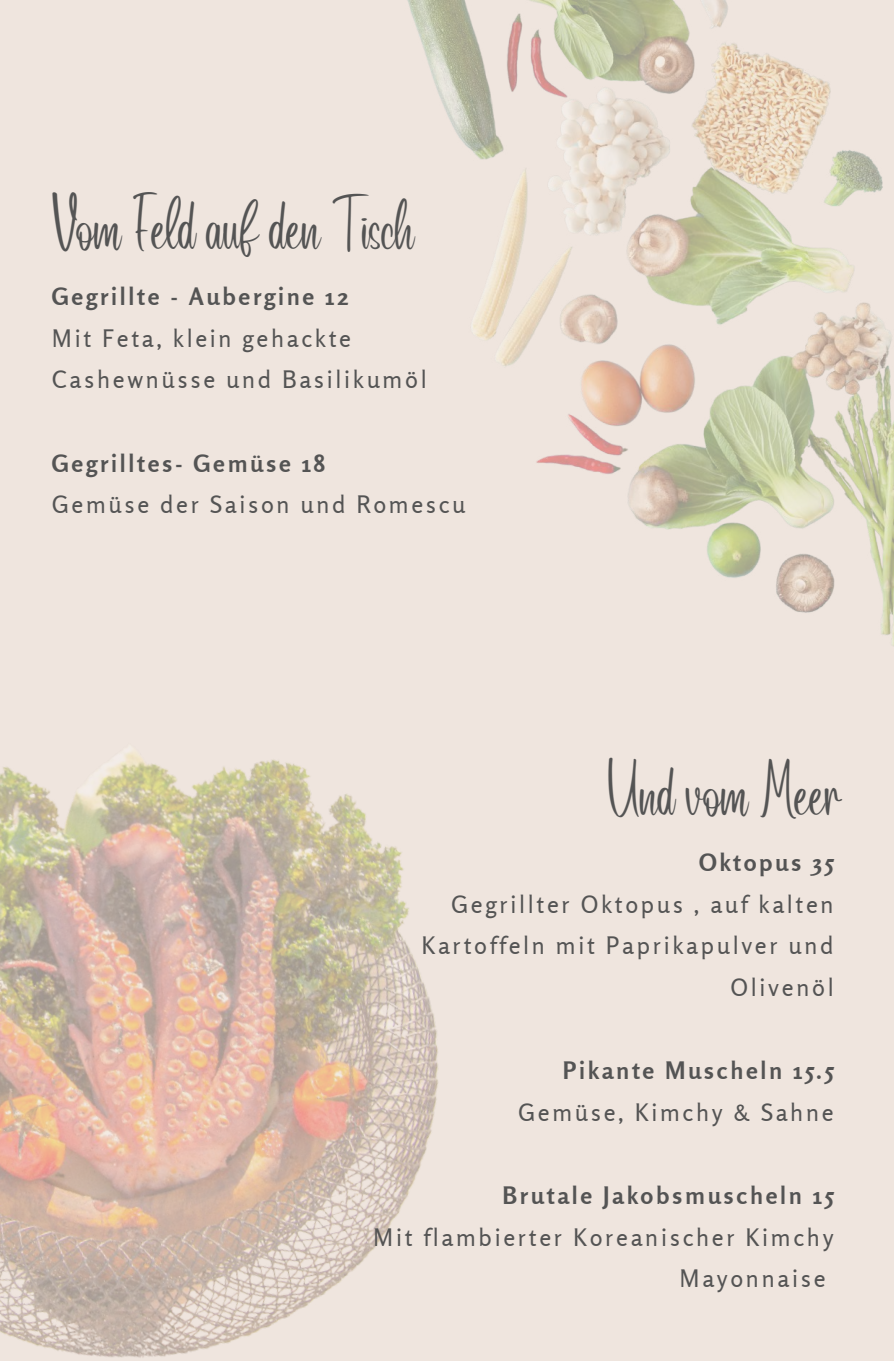
<style>
.page{position:relative;width:894px;height:1361px;background:#fff}
.page>*{position:absolute;margin:0;border:0;box-sizing:border-box;transform-origin:0 0}
.t1{font:45px "Lovely";color:#545454}
.t2{font:24px/41.7px "Rosario";letter-spacing:.11em;color:#545454}
.t3{font:700 24px "Rosario";letter-spacing:.11em;color:#545454}
</style>
<div class="page">
<div style="left:0;top:0;width:893px;height:1360px;background:#efe5de"></div>
<img style="left:407px;top:0;width:486px;height:645px">
<img style="left:0;top:376px;width:517px;height:982px">
<h1 class="t1" style="left:52px;top:173px;width:364px">Vom Feld auf den Tisch</h1>
<p class="t3" style="left:52px;top:281px;width:298px">Gegrillte - Aubergine 12</p>
<p class="t2" style="left:52px;top:317px;width:376px">Mit Feta, klein gehackte<br>Cashewnüsse und Basilikumöl</p>
<p class="t3" style="left:52px;top:448px;width:274px">Gegrilltes- Gemüse 18</p>
<p class="t2" style="left:52px;top:483px;width:415px">Gemüse der Saison und Romescu</p>
<h1 class="t1" style="left:608px;top:739px;width:234px">Und vom Meer</h1>
<p class="t3" style="left:699px;top:847px;width:136px">Oktopus 35</p>
<p class="t2" style="left:421px;top:882px;width:413px;text-align:right">Gegrillter Oktopus , auf kalten<br>Kartoffeln mit Paprikapulver und<br>Olivenöl</p>
<p class="t3" style="left:562px;top:1055px;width:272px">Pikante Muscheln 15.5</p>
<p class="t2" style="left:518px;top:1090px;width:317px">Gemüse, Kimchy &amp; Sahne</p>
<p class="t3" style="left:502px;top:1180px;width:332px">Brutale Jakobsmuscheln 15</p>
<p class="t2" style="left:679px;top:1215px;width:155px;text-indent:-306px">Mit flambierter Koreanischer Kimchy<br>Mayonnaise</p>
</div>
